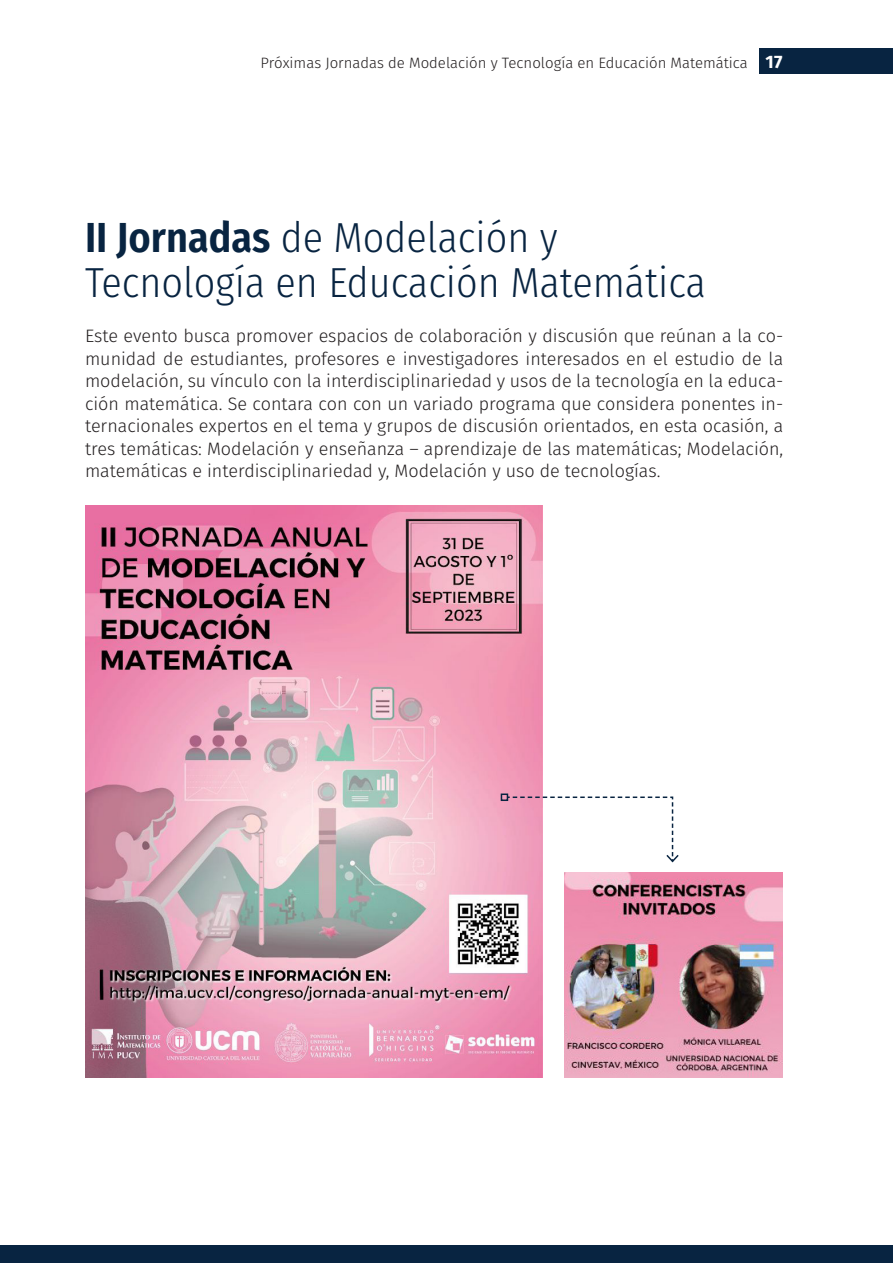
<style>
.page{position:relative;width:893px;height:1263px;background:#fff}
.page>*{position:absolute;margin:0;border:0;box-sizing:border-box;transform-origin:0 0}
.titulo2{font:300 42px/45px "Fira Sans Condensed";color:#082441}
.parrafo{font:300 18px/22.5px "Fira Sans";color:#231f20;text-align:justify}
.t1{font:300 15px "Fira Sans";color:#231f20}
.s1{font-weight:700;font-size:18px;color:#fff}
.s2{font-weight:600}
</style>
<div class="page">
<div style="left:759px;top:48px;width:134px;height:26px;background:#082441"></div>
<div style="left:0;top:1245px;width:893px;height:18px;background:#082441"></div>
<img style="left:85px;top:505px;width:458px;height:573px">
<img style="left:564px;top:872px;width:218px;height:206px">
<div style="left:501px;top:793px;width:7px;height:8px;border:2px solid #082441"></div>
<svg style="left:506px;top:796px;width:173px;height:67px"></svg>
<p class="t1" style="left:261px;top:52px;width:523px">Próximas Jornadas de Modelación y Tecnología en Educación Matemática <span class="s1">17</span></p>
<p class="titulo2" style="left:85px;top:214px;width:622px"><span class="s2">II Jornadas</span> de Modelación y<br>Tecnología en Educación Matemática</p>
<p class="parrafo" style="left:85px;top:324px;width:700px">Este evento busca promover espacios de colaboración y discusión que reúnan a la co&shy;munidad de estudiantes, profesores e investigadores interesados en el estudio de la modelación, su vínculo con la interdisciplinariedad y usos de la tecnología en la educa&shy;ción matemática. Se contara con con un variado programa que considera ponentes in&shy;ternacionales expertos en el tema y grupos de discusión orientados, en esta ocasión, a tres temáticas: Modelación y enseñanza – aprendizaje de las matemáticas; Modelación, matemáticas e interdisciplinariedad y, Modelación y uso de tecnologías.</p>
</div>
